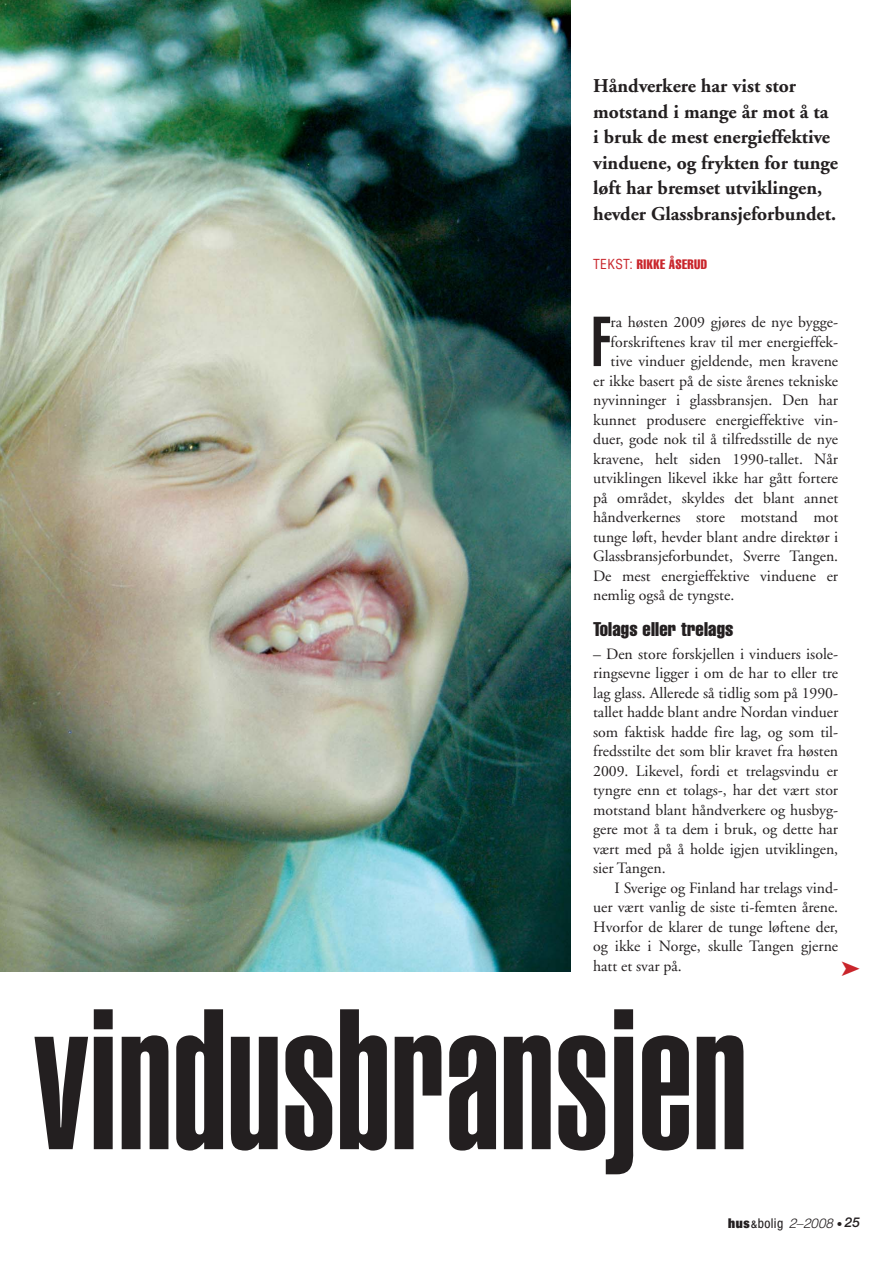
<style>
.page{position:relative;width:893px;height:1263px;background:#fff}
.page>*{position:absolute;margin:0;border:0;box-sizing:border-box;transform-origin:0 0}
.t1{font:900 extra-condensed 196.5px "Helvetica";color:#231f20}
.t2{font:900 extra-condensed 69.45px "Helvetica";color:#231f20}
.t3{font:700 19.5px/25.5px "Adobe Garamond";color:#231f20}
.t4{font:extra-condensed 19.5px "Helvetica";letter-spacing:.01em;color:#231f20}
.t5{font:15.75px/19.5px "Adobe Garamond";color:#231f20;text-align:justify}
.t6{font:italic 300 13.5px "Helvetica LT Std";color:#231f20}
.t7{font:extra-condensed 13.5px "Helvetica";letter-spacing:.03em;color:#c9252b}
.s1{font-stretch:condensed}
.s2{font-family:"Helvetica Neue";font-weight:900;font-style:normal;font-stretch:expanded}
.s3{font-family:"Helvetica Neue";font-weight:500;font-style:normal;font-stretch:condensed;font-size:10.5px}
.s4{font-family:"Helvetica Neue";font-weight:400;font-style:normal;font-stretch:condensed}
.s5{font-family:"Helvetica Neue";font-style:normal;font-size:11.25px}
.s6{font-family:"Helvetica Neue LT";font-weight:500}
</style>
<div class="page">
<img style="left:0;top:0;width:570px;height:972px">
<p class="t3" style="left:593px;top:75px;width:246px">Håndverkere har vist stor<br>mot stand i mange år mot å ta i bruk de mest energieffektive vinduene, og frykten for tunge løft har bremset utviklingen, hevder Glassbransjeforbundet.</p>
<p class="t7" style="left:593px;top:259px;width:115px"><span class="s1">TEKST:</span> RIKKE ÅSERUD</p>
<h2 class="t2" style="left:591px;top:317px;width:21px">F</h2>
<p class="t5" style="left:610px;top:314px;width:229px">ra høsten 2009 gjøres de nye bygge-</p>
<p class="t5" style="left:610px;top:333px;width:229px">forskriftenes krav til mer energieffek-</p>
<p class="t5" style="left:610px;top:353px;width:229px">tive vinduer gjeldende, men kravene</p>
<p class="t5" style="left:593px;top:372px;width:247px">er ikke basert på de siste årenes tekniske</p>
<p class="t5" style="left:593px;top:392px;width:247px">nyvinninger i glassbransjen. Den har</p>
<p class="t5" style="left:593px;top:411px;width:247px">kunnet produsere energieffektive vin -</p>
<p class="t5" style="left:593px;top:431px;width:247px">duer, gode nok til å tilfredsstille de nye</p>
<p class="t5" style="left:593px;top:450px;width:247px">kravene, helt siden 1990-tallet. Når</p>
<p class="t5" style="left:593px;top:470px;width:247px">utviklingen likevel ikke har gått fortere</p>
<p class="t5" style="left:593px;top:489px;width:247px">på området, skyldes det blant annet</p>
<p class="t5" style="left:593px;top:509px;width:247px">håndverkernes store motstand mot</p>
<p class="t5" style="left:593px;top:528px;width:247px">tunge løft, hevder blant andre direktør i</p>
<p class="t5" style="left:593px;top:548px;width:247px">Glassbransjeforbundet, Sverre Tangen.</p>
<p class="t5" style="left:593px;top:567px;width:247px">De mest energieffektive vinduene er</p>
<p class="t5" style="left:593px;top:587px;width:143px">nemlig også de tyngste.</p>
<p class="t4" style="left:593px;top:622px;width:142px">Tolags eller trelags</p>
<p class="t5" style="left:593px;top:645px;width:247px">– Den store forskjellen i vinduers isole&shy;ringsevne ligger i om de har to eller tre lag glass. Allerede så tidlig som på 1990- tallet hadde blant andre Nordan vinduer som faktisk hadde fire lag, og som til&shy;fredsstilte det som blir kravet fra høsten 2009. Likevel, fordi et trelagsvindu er tyngre enn et tolags-, har det vært stor motstand blant håndverkere og husbyg&shy;gere mot å ta dem i bruk, og dette har vært med på å holde igjen utviklingen, sier Tangen.</p>
<p class="t5" style="left:593px;top:879px;width:247px;text-indent:21px">I Sverige og Finland har trelags vind&shy;uer vært vanlig de siste ti-femten årene.<br>Hvorfor de klarer de tunge løftene der, og ikke i Norge, skulle Tangen gjerne hatt et svar på.</p>
<h1 class="t1" style="left:34px;top:1009px;width:715px">vindusbransjen</h1>
<p class="t6" style="left:728px;top:1216px;width:133px"><span class="s2">hus</span><span class="s3">&amp;</span><span class="s4">bolig</span> 2–2008 <span class="s5">•</span> <span class="s6">25</span></p>
</div>
